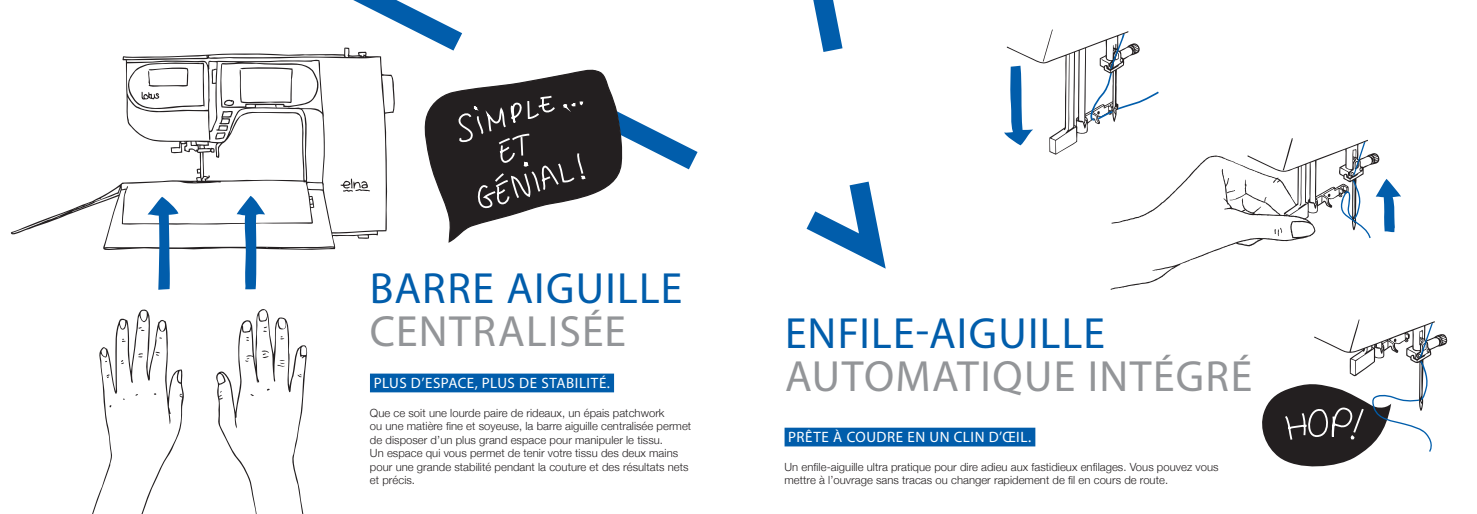
<style>
.page{position:relative;width:1477px;height:514px;background:#fff}
.page>*{position:absolute;margin:0;border:0;box-sizing:border-box;transform-origin:0 0}
.t1{font:43.75px "Myriad Pro";letter-spacing:.03em;color:#939598}
.t2{font:43.75px "Myriad Pro";letter-spacing:.025em;color:#015dab}
.t3{font:15px "Myriad Pro";letter-spacing:.035em;color:#fff}
.t4{font:300 11.25px/13.5px "Helvetica Neue";letter-spacing:.005em;color:#231f20}
</style>
<div class="page">
<svg style="left:813px;top:0;width:29px;height:52px"></svg>
<svg style="left:807px;top:181px;width:79px;height:87px"></svg>
<svg style="left:353px;top:0;width:345px;height:169px"></svg>
<svg style="left:11px;top:47px;width:385px;height:203px"></svg>
<svg style="left:127px;top:62px;width:78px;height:47px"></svg>
<svg style="left:215px;top:67px;width:78px;height:72px"></svg>
<svg style="left:92px;top:309px;width:92px;height:204px"></svg>
<svg style="left:216px;top:309px;width:91px;height:204px"></svg>
<svg style="left:148px;top:196px;width:30px;height:93px"></svg>
<svg style="left:237px;top:196px;width:28px;height:93px"></svg>
<svg style="left:1004px;top:29px;width:397px;height:261px"></svg>
<div style="left:370px;top:373px;width:244px;height:19px;background:#015dab"></div>
<div style="left:785px;top:427px;width:250px;height:19px;background:#015dab"></div>
<svg style="left:422px;top:68px;width:202px;height:175px"></svg>
<svg style="left:452px;top:94px;width:137px;height:114px;background:#3a3637"></svg>
<svg style="left:1262px;top:319px;width:186px;height:148px"></svg>
<h1 class="t2" style="left:370px;top:261px;width:314px">BARRE AIGUILLE</h1>
<h1 class="t1" style="left:370px;top:304px;width:258px">CENTRALISÉE</h1>
<h2 class="t3" style="left:374px;top:373px;width:238px">PLUS D’ESPACE, PLUS DE STABILITÉ.</h2>
<p class="t4" style="left:370px;top:405px;width:323px">Que ce soit une lourde paire de rideaux, un épais patchwork<br>ou une matière fine et soyeuse, la barre aiguille centralisée permet de disposer d’un plus grand espace pour manipuler le tissu.<br>Un espace qui vous permet de tenir votre tissu des deux mains pour une grande stabilité pendant la couture et des résultats nets et précis.</p>
<h1 class="t2" style="left:785px;top:306px;width:321px">ENFILE-AIGUILLE</h1>
<h1 class="t1" style="left:785px;top:348px;width:469px">AUTOMATIQUE INTÉGRÉ</h1>
<h2 class="t3" style="left:788px;top:427px;width:245px">PRÊTE À COUDRE EN UN CLIN D’ŒIL.</h2>
<p class="t4" style="left:785px;top:459px;width:436px">Un enfile-aiguille ultra pratique pour dire adieu aux fastidieux enfilages. Vous pouvez vous mettre à l’ouvrage sans tracas ou changer rapidement de fil en cours de route.</p>
</div>
